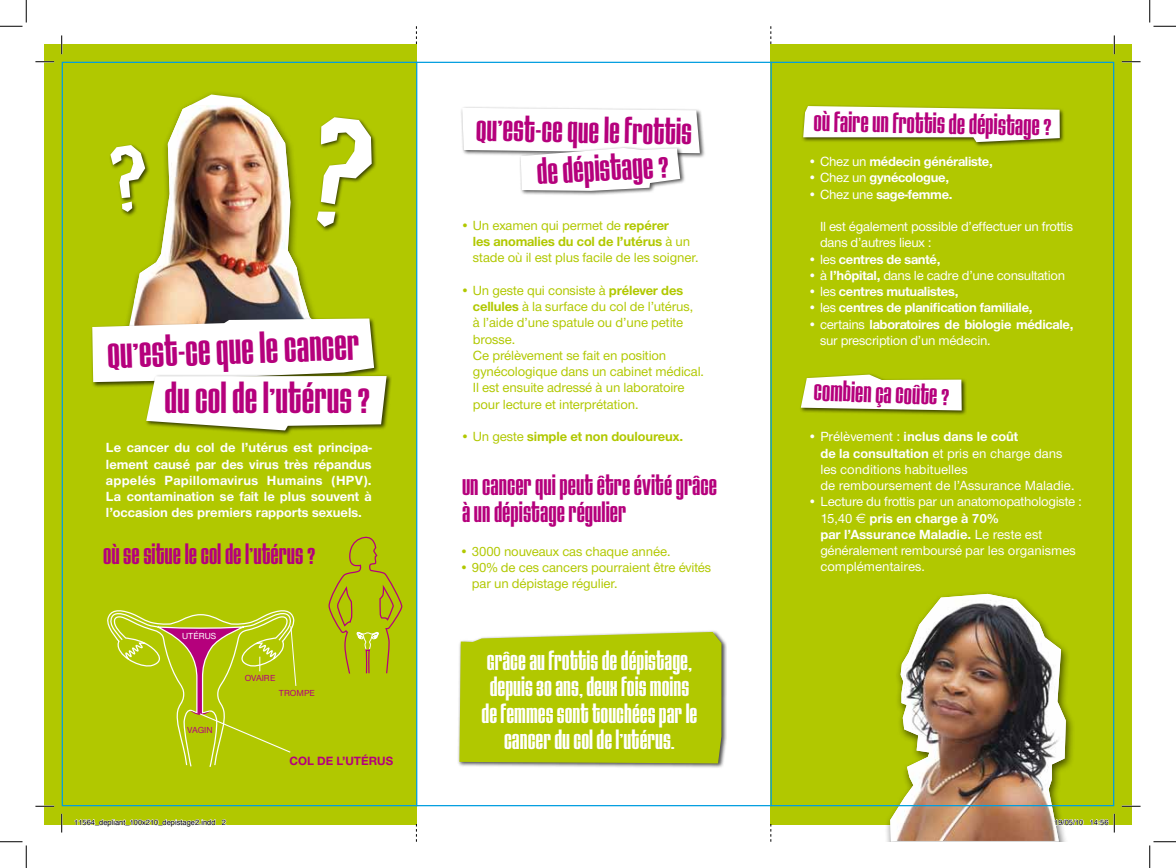
<style>
.page{position:relative;width:1176px;height:868px;background:#fff}
.page>*{position:absolute;margin:0;border:0;box-sizing:border-box;transform-origin:0 0}
.t1{font:36.25px "House Gothic Bold Two";color:#b5007c}
.t2{font:30.5px "House Gothic Bold Two";color:#b5007c}
.t3{font:23.75px/27.5px "House Gothic Bold Two";color:#b5007c}
.t4{font:22.5px/26.2px "House Gothic Bold Two";color:#fff;text-align:center}
.t5{font:500 13.75px/16.2px "Nimbus Sans Novus T";letter-spacing:-.01em;color:#b1c800}
.t6{font:700 13.75px/16.2px "Nimbus Sans Novus T";letter-spacing:-.02em;color:#fff;text-align:justify}
.t7{font:500 13.75px/16.2px "Nimbus Sans Novus T";letter-spacing:-.02em;color:#fff}
.t8{font:500 13.75px/16.2px "Nimbus Sans Novus T";color:#fff}
.t9{font:700 13.75px "Nimbus Sans Novus T";letter-spacing:-.01em;color:#b1c800}
.t10{font:700 12.38px "Nimbus Sans Novus T";color:#b5007c}
.t11{font:500 9.12px "Nimbus Sans Novus T";color:#b5007c}
.t12{font:500 9.12px "Nimbus Sans Novus T";color:#fff}
.t13{font:7.5px "Helvetica";color:#000}
.s1{font-weight:700}
.s2{font-weight:500}
.s3{font-family:"Euro Sans";font-weight:400}
</style>
<div class="page">
<div style="left:770px;top:44px;width:362px;height:779px;background:#b1c800"></div>
<div style="left:44px;top:44px;width:372px;height:779px;background:#b1c800"></div>
<div style="left:319px;top:115px;width:58px;height:94px;background:#000;opacity:.7"></div>
<svg style="left:338px;top:117px;width:34px;height:87px"></svg>
<div style="left:315px;top:209px;width:26px;height:23px;background:#000;opacity:.7"></div>
<svg style="left:110px;top:147px;width:8px;height:22px"></svg>
<div style="left:460px;top:106px;width:245px;height:53px;background:#000;opacity:.7"></div>
<div style="left:518px;top:146px;width:167px;height:50px;background:#000;opacity:.7"></div>
<svg style="left:462px;top:108px;width:238px;height:83px"></svg>
<div style="left:798px;top:372px;width:169px;height:43px;background:#000;opacity:.7"></div>
<svg style="left:801px;top:374px;width:160px;height:36px;background:#eff2d6"></svg>
<div style="left:457px;top:630px;width:270px;height:139px;background:#000;opacity:.7"></div>
<div style="left:459px;top:632px;width:262px;height:131px;background:#b1c800"></div>
<svg style="left:329px;top:536px;width:73px;height:138px"></svg>
<svg style="left:107px;top:610px;width:190px;height:157px"></svg>
<div style="left:118px;top:90px;width:220px;height:270px;background:#000;opacity:.6"></div>
<svg style="left:124px;top:94px;width:206px;height:222px"></svg>
<img style="left:134px;top:105px;width:196px;height:211px">
<div style="left:90px;top:316px;width:289px;height:71px;background:#000;opacity:.7"></div>
<div style="left:144px;top:374px;width:248px;height:62px;background:#000;opacity:.7"></div>
<svg style="left:92px;top:318px;width:295px;height:112px;background:#ebeed0"></svg>
<div style="left:801px;top:104px;width:264px;height:44px;background:#000;opacity:.7"></div>
<svg style="left:803px;top:106px;width:257px;height:36px;background:#ebeed5"></svg>
<div style="left:884px;top:589px;width:190px;height:252px;background:#000;opacity:.6"></div>
<img style="left:890px;top:594px;width:176px;height:246px">
<svg style="left:416px;top:26px;width:1px;height:18px"></svg>
<svg style="left:416px;top:823px;width:1px;height:18px"></svg>
<svg style="left:770px;top:26px;width:1px;height:18px"></svg>
<svg style="left:770px;top:823px;width:1px;height:18px"></svg>
<hr style="left:416px;top:62px;width:1px;height:744px;background:#009ee0">
<hr style="left:770px;top:62px;width:2px;height:744px;background:#009ee0">
<svg style="left:35px;top:61px;width:19px;height:1px"></svg>
<svg style="left:1122px;top:61px;width:18px;height:1px"></svg>
<svg style="left:35px;top:805px;width:19px;height:2px"></svg>
<svg style="left:1122px;top:805px;width:18px;height:2px"></svg>
<svg style="left:61px;top:35px;width:1px;height:19px"></svg>
<svg style="left:61px;top:813px;width:1px;height:19px"></svg>
<svg style="left:1113px;top:35px;width:2px;height:19px"></svg>
<svg style="left:0;top:0;width:27px;height:27px"></svg>
<svg style="left:0;top:841px;width:27px;height:26px"></svg>
<svg style="left:1149px;top:0;width:27px;height:27px"></svg>
<svg style="left:1149px;top:841px;width:27px;height:26px"></svg>
<svg style="left:74px;top:819px;width:152px;height:6px"></svg>
<svg style="left:1054px;top:819px;width:29px;height:6px"></svg>
<svg style="left:1090px;top:813px;width:25px;height:19px"></svg>
<h1 class="t1" style="left:107px;top:335px;width:254px;rotate:-2deg">QU’EST-CE QUE LE CANCER</h1>
<h1 class="t1" style="left:164px;top:379px;width:207px">DU COL DE L’UTÉRUS ?</h1>
<p class="t6" style="left:106px;top:439px;width:267px">Le cancer du col de l’utérus est principa&shy;lement causé par des virus très répandus appelés Papillomavirus Humains (HPV).<br>La contamination se fait le plus souvent à l’occasion des premiers rapports sexuels.</p>
<h3 class="t3" style="left:103px;top:541px;width:214px">OÙ SE SITUE LE COL DE L’UTÉRUS ?</h3>
<p class="t12" style="left:182px;top:630px;width:36px">UTÉRUS</p>
<p class="t11" style="left:187px;top:724px;width:27px">VAGIN</p>
<p class="t11" style="left:245px;top:672px;width:32px">OVAIRE</p>
<p class="t11" style="left:279px;top:687px;width:37px">TROMPE</p>
<p class="t10" style="left:289px;top:753px;width:105px">COL DE L’UTÉRUS</p>
<h2 class="t2" style="left:476px;top:113px;width:217px;rotate:1deg">QU’EST-CE QUE LE FROTTIS</h2>
<h2 class="t2" style="left:536px;top:156px;width:134px;rotate:-3deg">DE DÉPISTAGE ?</h2>
<p class="t5" style="left:473px;top:217px;width:227px;text-indent:-12px">• Un examen qui permet de <span class="s1">repérer<br>les anomalies du col de l’utérus</span> à un stade où il est plus facile de les soigner.</p>
<p class="t5" style="left:473px;top:282px;width:233px;text-indent:-12px">• Un geste qui consiste à <span class="s1">prélever des cellules</span> à la surface du col de l’utérus,<br>à l’aide d’une spatule ou d’une petite brosse.<br>Ce prélèvement se fait en position gynécologique dans un cabinet médical.<br>Il est ensuite adressé à un laboratoire pour lecture et interprétation.</p>
<p class="t9" style="left:460px;top:428px;width:224px"><span class="s2">• Un geste</span> simple et non douloureux.</p>
<h3 class="t3" style="left:462px;top:473px;width:257px">UN CANCER QUI PEUT ÊTRE ÉVITÉ GRÂCE<br>À UN DÉPISTAGE RÉGULIER</h3>
<p class="t5" style="left:459px;top:542px;width:212px">• 3000 nouveaux cas chaque année.</p>
<p class="t5" style="left:472px;top:559px;width:241px;text-indent:-12px">• 90% de ces cancers pourraient être évités par un dépistage régulier.</p>
<h3 class="t4" style="left:481px;top:649px;width:217px">GRÂCE AU FROTTIS DE DÉPISTAGE,<br>DEPUIS 30 ANS, DEUX FOIS MOINS<br>DE FEMMES SONT TOUCHÉES PAR LE<br>CANCER DU COL DE L’UTÉRUS.</h3>
<h3 class="t3" style="left:814px;top:109px;width:240px;rotate:1deg">OÙ FAIRE UN FROTTIS DE DÉPISTAGE ?</h3>
<p class="t6" style="left:808px;top:153px;width:187px"><span class="s2">• Chez un</span> médecin généraliste,</p>
<p class="t6" style="left:808px;top:169px;width:143px">• <span class="s2">Chez un</span> gynécologue,</p>
<p class="t6" style="left:808px;top:185px;width:146px"><span class="s2">• Chez une</span> sage-femme.</p>
<p class="t7" style="left:820px;top:218px;width:254px">Il est également possible d’effectuer un frottis dans d’autres lieux :</p>
<p class="t6" style="left:808px;top:250px;width:134px"><span class="s2">• les</span> centres de santé,</p>
<p class="t7" style="left:808px;top:267px;width:259px">• à <span class="s1">l’hôpital,</span> dans le cadre d’une consultation</p>
<p class="t6" style="left:808px;top:283px;width:152px"><span class="s2">• les</span> centres mutualistes,</p>
<p class="t6" style="left:808px;top:299px;width:226px"><span class="s2">• les</span> centres de planification familiale,</p>
<p class="t7" style="left:820px;top:315px;width:255px;text-indent:-12px">• certains <span class="s1">laboratoires de biologie médicale, </span>sur prescription d’un médecin.</p>
<h3 class="t3" style="left:814px;top:378px;width:137px;rotate:2deg">COMBIEN ÇA COÛTE ?</h3>
<p class="t8" style="left:820px;top:428px;width:256px;text-indent:-13px">• Prélèvement : <span class="s1">inclus dans le coût<br>de la consultation</span> et pris en charge dans les conditions habituelles<br>de remboursement de l’Assurance Maladie.</p>
<p class="t7" style="left:820px;top:493px;width:263px;text-indent:-13px">• Lecture du frottis par un anatomopathologiste :<br>15,40 <span class="s3">€</span> <span class="s1">pris en charge à 70%<br>par l’Assurance Maladie.</span> Le reste est généralement remboursé par les organismes complémentaires.</p>
<p class="t13" style="left:74px;top:816px;width:153px">11564_depliant_100x210_depistage2.indd 2</p>
<p class="t13" style="left:1054px;top:816px;width:56px">19/05/10 14:56</p>
</div>
